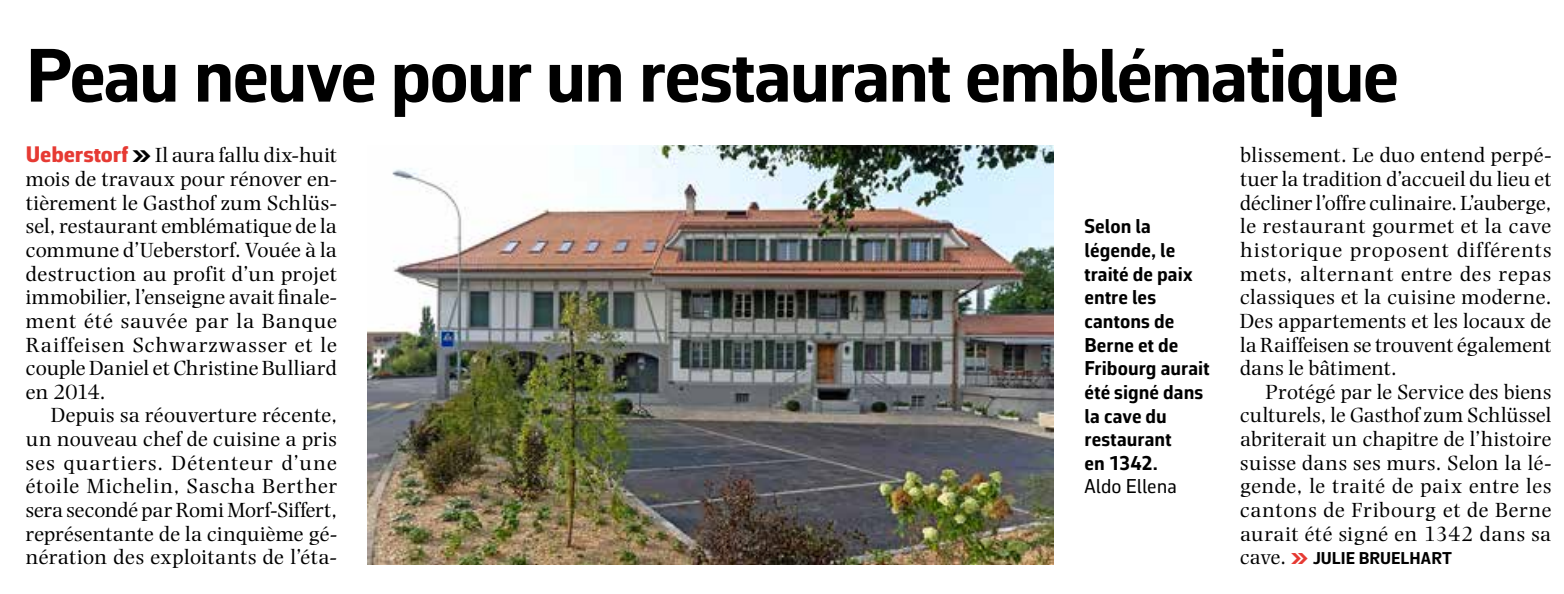
<style>
.page{position:relative;width:1564px;height:594px;background:#fff}
.page>*{position:absolute;margin:0;border:0;box-sizing:border-box;transform-origin:0 0}
.t1{font:700 76.5px "Corbeau Pro";letter-spacing:-.03em;color:#000}
.t2{font:21.38px/23.6px "Photina MT Std";letter-spacing:.015em;color:#000;text-align:justify}
.t3{font:700 20.25px/23.6px "Corbeau Pro";letter-spacing:.005em;color:#000}
.t4{font:20.25px "Corbeau Pro";color:#000}
.t5{font:700 17.32px "Corbeau Pro";letter-spacing:.005em;color:#000}
.s1{font-family:"Corbeau Pro";font-weight:800;font-size:22.72px;color:#e63a33}
</style>
<div class="page">
<img style="left:368px;top:145px;width:686px;height:419px">
<h1 class="t1" style="left:26px;top:24px;width:1375px">Peau neuve pour un restaurant emblématique</h1>
<p class="t2" style="left:26px;top:143px;width:313px"><span class="s1">Ueberstorf</span> Il aura fallu dix-huit mois de travaux pour rénover en&shy;tièrement le Gasthof zum Schlüs&shy;sel, restaurant emblématique de la commune d’Ueberstorf. Vouée à la destruction au profit d’un projet immobilier, l’enseigne avait finale&shy;ment été sauvée par la Banque Raiffeisen Schwarzwasser et le couple Daniel et Christine Bulliard en 2014.</p>
<p class="t2" style="left:26px;top:403px;width:313px;text-indent:26px">Depuis sa réouverture récente, un nouveau chef de cuisine a pris ses quartiers. Détenteur d’une étoile Michelin, Sascha Berther sera secondé par Romi Morf-Siffert, représentante de la cinquième gé&shy;nération des exploitants de l’éta-</p>
<p class="t2" style="left:1240px;top:143px;width:313px">blissement. Le duo entend perpé&shy;tuer la tradition d’accueil du lieu et décliner l’offre culinaire. L’auberge, le restaurant gourmet et la cave historique proposent différents mets, alternant entre des repas classiques et la cuisine moderne.<br>Des appartements et les locaux de la Raiffeisen se trouvent également dans le bâtiment.</p>
<p class="t2" style="left:1240px;top:380px;width:313px;text-indent:26px">Protégé par le Service des biens culturels, le Gasthof zum Schlüssel abriterait un chapitre de l’histoire suisse dans ses murs. Selon la lé&shy;gende, le traité de paix entre les cantons de Fribourg et de Berne aurait été signé en 1342 dans sa cave.</p>
<p class="t3" style="left:1085px;top:214px;width:126px">Selon la légende, le traité de paix entre les cantons de<br>Berne et de<br>Fribourg aurait été signé dans la cave du restaurant<br>en 1342.</p>
<p class="t4" style="left:1085px;top:472px;width:94px">Aldo Ellena</p>
<p class="t5" style="left:1313px;top:546px;width:141px">JULIE BRUELHART</p>
</div>
